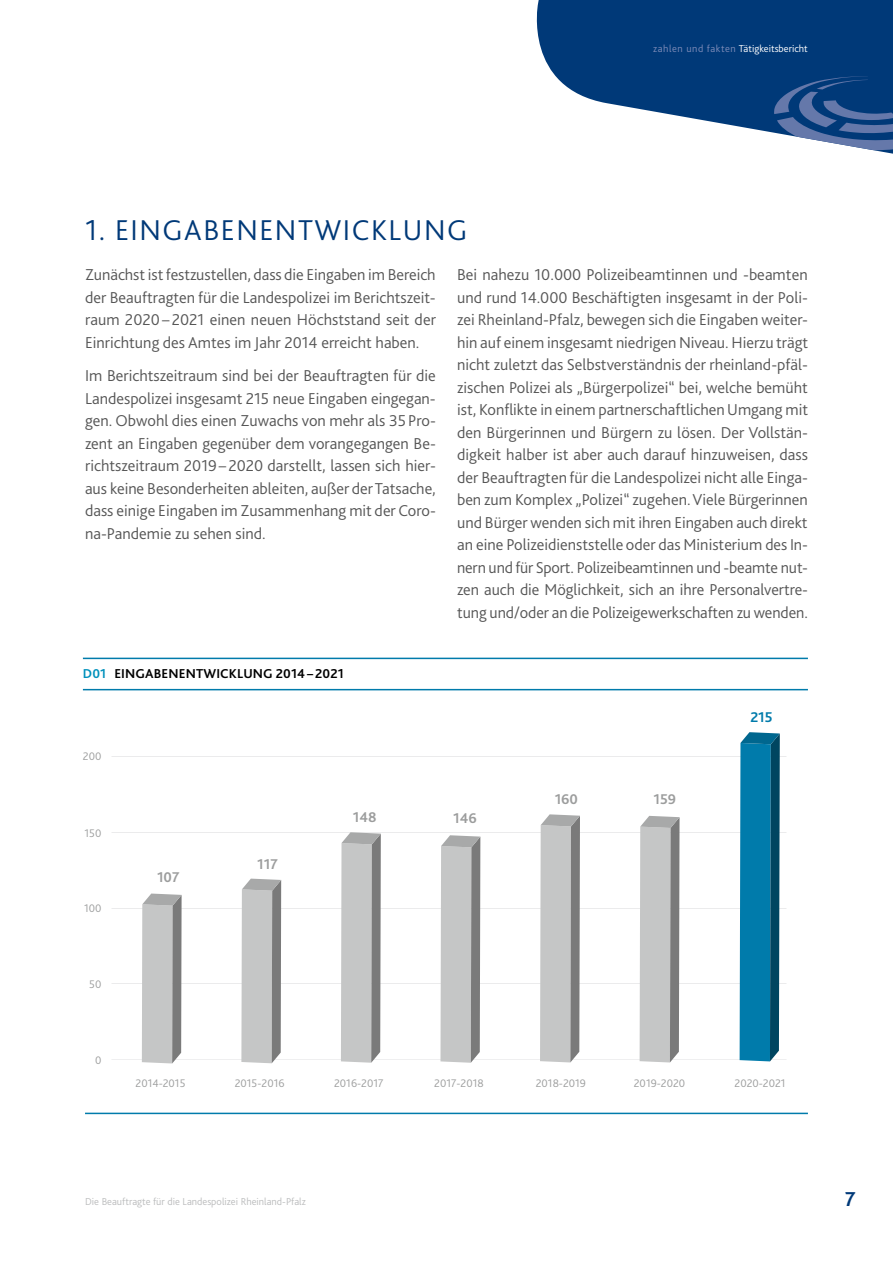
<style>
.page{position:relative;width:893px;height:1263px;background:#fff}
.page>*{position:absolute;margin:0;border:0;box-sizing:border-box;transform-origin:0 0}
.t1{font:300 30px "Bliss 2";letter-spacing:.05em;color:#003978}
.t2{font:700 21px "Bliss 2";color:#003978}
.t3{font:300 16.5px/22.5px "Bliss 2";color:#565656;text-align:justify}
.t4{font:700 14.85px "Bliss 2";color:#9c9d9d}
.t5{font:700 14.85px "Bliss 2";color:#007bab}
.t6{font:700 13.5px "Bliss 2";letter-spacing:.01em;color:#000}
.t7{font:300 11.55px "Bliss 2";color:#9c9d9d}
.t8{font:300 10.5px "Bliss 2";color:#bbbcbd}
.t9{font:300 10.5px "Bliss 2";color:#fff}
.s1{color:#7d8bb8}
.s2{color:#0091bc}
</style>
<div class="page">
<svg style="left:536px;top:0;width:357px;height:154px;fill:#003978"></svg>
<svg style="left:774px;top:76px;width:119px;height:75px;background:#3c6296"></svg>
<svg style="left:142px;top:893px;width:40px;height:170px;background:#b6b7b7"></svg>
<svg style="left:241px;top:879px;width:40px;height:184px;background:#b6b6b6"></svg>
<svg style="left:341px;top:832px;width:40px;height:231px;background:#b6b7b7"></svg>
<svg style="left:440px;top:835px;width:40px;height:228px;background:#b9b9b9"></svg>
<svg style="left:540px;top:814px;width:40px;height:248px;background:#b6b7b7"></svg>
<svg style="left:640px;top:816px;width:39px;height:246px;background:#b5b5b5"></svg>
<svg style="left:740px;top:732px;width:40px;height:329px;background:#08739c"></svg>
<hr style="left:83px;top:658px;width:725px;height:1px;background:#007bab">
<hr style="left:83px;top:689px;width:725px;height:1px;background:#007bab">
<hr style="left:85px;top:1113px;width:723px;height:1px;background:#007bab">
<p class="t9" style="left:653px;top:42px;width:156px"><span class="s1">zahlen und fakten</span> Tätigkeitsbericht</p>
<p class="t1" style="left:85px;top:211px;width:384px">1. EINGABENENTWICKLUNG</p>
<p class="t3" style="left:85px;top:263px;width:352px">Zunächst ist festzustellen, dass die Eingaben im Bereich der Beauftragten für die Landespolizei im Berichtszeit&shy;raum 2020– 2021 einen neuen Höchststand seit der Einrichtung des Amtes im Jahr 2014 erreicht haben.</p>
<p class="t3" style="left:85px;top:364px;width:352px">Im Berichtszeitraum sind bei der Beauftragten für die Landespolizei insgesamt 215 neue Eingaben eingegan&shy;gen. Obwohl dies einen Zuwachs von mehr als 35Pro&shy;zent an Eingaben gegenüber dem vorangegangen Be&shy;richtszeitraum 2019–2020 darstellt, lassen sich hier&shy;aus keine Besonderheiten ableiten, außer der Tatsache, dass einige Eingaben im Zusammenhang mit der Coro&shy;na-Pandemie zu sehen sind.</p>
<p class="t3" style="left:457px;top:263px;width:353px">Bei nahezu 10.000 Polizeibeamtinnen und -beamten und rund 14.000 Beschäftigten insgesamt in der Poli&shy;zei Rheinland-Pfalz, bewegen sich die Eingaben weiter&shy;hin auf einem insgesamt niedrigen Niveau. Hierzu trägt nicht zuletzt das Selbstverständnis der rheinland-pfäl&shy;zischen Polizei als „Bürgerpolizei“ bei, welche bemüht ist, Konflikte in einem partnerschaftlichen Umgang mit den Bürgerinnen und Bürgern zu lösen. Der Vollstän&shy;digkeit halber ist aber auch darauf hinzuweisen, dass der Beauftragten für die Landespolizei nicht alle Einga&shy;ben zum Komplex „Polizei“ zugehen. Viele Bürgerinnen und Bürger wenden sich mit ihren Eingaben auch direkt an eine Polizeidienststelle oder das Ministerium des In&shy;nern und für Sport. Polizeibeamtinnen und -beamte nut&shy;zen auch die Möglichkeit, sich an ihre Personalvertre&shy;tung und/oder an die Polizeigewerkschaften zu wenden.</p>
<p class="t6" style="left:83px;top:665px;width:262px"><span class="s2">D01</span> EINGABENENTWICKLUNG 2014– 2021</p>
<p class="t7" style="left:83px;top:748px;width:20px">200</p>
<p class="t7" style="left:85px;top:825px;width:18px">150</p>
<p class="t7" style="left:84px;top:901px;width:19px">100</p>
<p class="t7" style="left:89px;top:977px;width:14px">50</p>
<p class="t7" style="left:95px;top:1052px;width:8px">0</p>
<p class="t4" style="left:157px;top:867px;width:24px">107</p>
<p class="t4" style="left:257px;top:854px;width:22px">117</p>
<p class="t4" style="left:353px;top:808px;width:25px">148</p>
<p class="t4" style="left:453px;top:809px;width:25px">146</p>
<p class="t4" style="left:555px;top:789px;width:25px">160</p>
<p class="t4" style="left:653px;top:789px;width:24px">159</p>
<p class="t5" style="left:750px;top:708px;width:24px">215</p>
<p class="t7" style="left:136px;top:1076px;width:51px">2014-2015</p>
<p class="t7" style="left:235px;top:1076px;width:51px">2015-2016</p>
<p class="t7" style="left:334px;top:1076px;width:51px">2016-2017</p>
<p class="t7" style="left:434px;top:1076px;width:51px">2017-2018</p>
<p class="t7" style="left:536px;top:1076px;width:52px">2018-2019</p>
<p class="t7" style="left:634px;top:1076px;width:53px">2019-2020</p>
<p class="t7" style="left:734px;top:1076px;width:53px">2020-2021</p>
<p class="t8" style="left:85px;top:1195px;width:222px">Die Beauftragte für die Landespolizei Rheinland-Pfalz</p>
<p class="t2" style="left:845px;top:1185px;width:12px">7</p>
</div>
